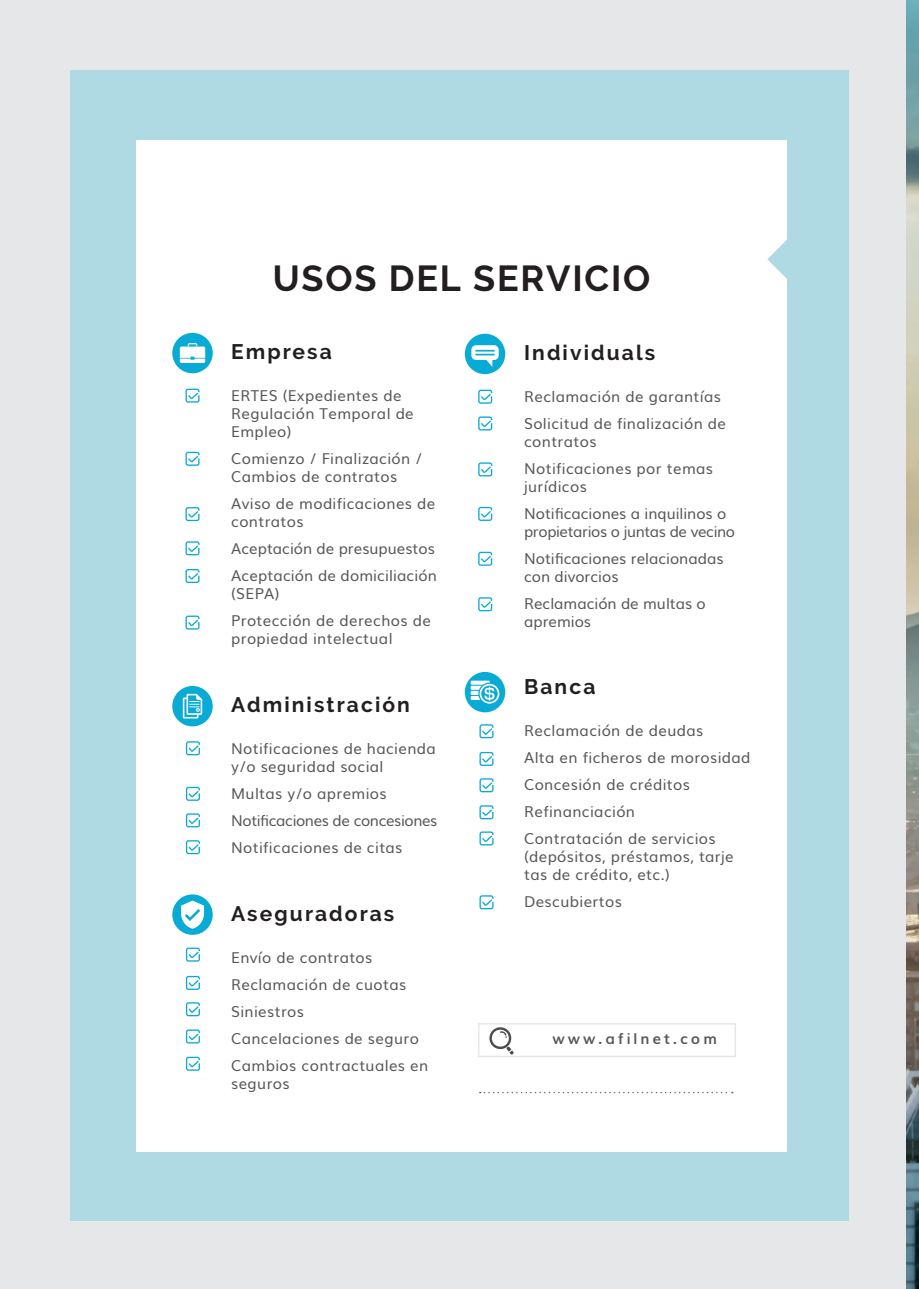
<style>
.page{position:relative;width:919px;height:1289px;background:#fff}
.page>*{position:absolute;margin:0;border:0;box-sizing:border-box;transform-origin:0 0}
.t1{font:700 36px "Raleway";letter-spacing:.05em;color:#231f20}
.t2{font:700 21px "Raleway";letter-spacing:.1em;color:#231f20}
.t3{font:15px/27px "Muli";letter-spacing:.025em;color:#57585a}
.t4{font:15px/27px "Muli";color:#57585a}
.t5{font:15px/27px "Muli";letter-spacing:-.015em;color:#57585a}
.t6{font:700 15px "Muli";letter-spacing:.2em;color:#57585a}
</style>
<div class="page">
<div style="left:0;top:0;width:906px;height:1288px;background:#e6e7e9"></div>
<div style="left:70px;top:70px;width:778px;height:1150px;background:#b0dae3"></div>
<div style="left:136px;top:140px;width:651px;height:1011px;background:#fff"></div>
<img style="left:906px;top:0;width:12px;height:1288px">
<svg style="left:767px;top:240px;width:20px;height:39px"></svg>
<div style="left:478px;top:1023px;width:258px;height:34px;border:2px solid #e6e7e9"></div>
<div style="left:172px;top:333px;width:41px;height:40px;background:#08aad6;border-radius:50%"></div>
<svg style="left:186px;top:947px;width:14px;height:14px"></svg>
<svg style="left:186px;top:975px;width:14px;height:14px"></svg>
<svg style="left:186px;top:1002px;width:14px;height:14px"></svg>
<svg style="left:186px;top:1029px;width:14px;height:14px"></svg>
<svg style="left:186px;top:1056px;width:14px;height:14px"></svg>
<svg style="left:186px;top:741px;width:14px;height:14px"></svg>
<svg style="left:186px;top:840px;width:14px;height:14px"></svg>
<svg style="left:186px;top:813px;width:14px;height:14px"></svg>
<svg style="left:186px;top:786px;width:14px;height:14px"></svg>
<svg style="left:185px;top:388px;width:14px;height:14px"></svg>
<svg style="left:185px;top:452px;width:14px;height:14px"></svg>
<svg style="left:185px;top:569px;width:14px;height:14px"></svg>
<svg style="left:185px;top:507px;width:14px;height:14px"></svg>
<svg style="left:185px;top:541px;width:14px;height:14px"></svg>
<svg style="left:185px;top:615px;width:14px;height:14px"></svg>
<svg style="left:480px;top:1091px;width:252px;height:2px"></svg>
<svg style="left:488px;top:1025px;width:25px;height:29px"></svg>
<svg style="left:180px;top:343px;width:25px;height:20px"></svg>
<div style="left:172px;top:686px;width:41px;height:40px;background:#08aad6;border-radius:50%"></div>
<svg style="left:183px;top:693px;width:19px;height:25px"></svg>
<div style="left:172px;top:894px;width:41px;height:40px;background:#08aad6;border-radius:50%"></div>
<svg style="left:181px;top:900px;width:23px;height:28px"></svg>
<div style="left:465px;top:334px;width:40px;height:40px;background:#08aad6;border-radius:50%"></div>
<div style="left:465px;top:672px;width:40px;height:40px;background:#08aad6;border-radius:50%"></div>
<svg style="left:478px;top:389px;width:14px;height:15px"></svg>
<svg style="left:478px;top:416px;width:14px;height:14px"></svg>
<svg style="left:478px;top:462px;width:14px;height:14px"></svg>
<svg style="left:478px;top:507px;width:14px;height:14px"></svg>
<svg style="left:478px;top:551px;width:14px;height:15px"></svg>
<svg style="left:478px;top:597px;width:14px;height:14px"></svg>
<svg style="left:470px;top:680px;width:29px;height:23px"></svg>
<svg style="left:471px;top:345px;width:27px;height:22px"></svg>
<svg style="left:479px;top:724px;width:14px;height:14px"></svg>
<svg style="left:479px;top:752px;width:14px;height:14px"></svg>
<svg style="left:479px;top:778px;width:14px;height:14px"></svg>
<svg style="left:479px;top:805px;width:14px;height:14px"></svg>
<svg style="left:479px;top:895px;width:14px;height:14px"></svg>
<svg style="left:479px;top:831px;width:14px;height:14px"></svg>
<h1 class="t1" style="left:273px;top:258px;width:379px">USOS DEL SERVICIO</h1>
<h2 class="t2" style="left:231px;top:340px;width:102px">Empresa</h2>
<p class="t3" style="left:231px;top:385px;width:184px;line-height:18px">ERTES (Expedientes de<br>Regulación Temporal de<br>Empleo)</p>
<p class="t3" style="left:231px;top:448px;width:192px;line-height:18px">Comienzo / Finalización /<br>Cambios de contratos</p>
<p class="t3" style="left:231px;top:493px;width:206px;line-height:18px">Aviso de modificaciones de contratos</p>
<p class="t3" style="left:231px;top:534px;width:207px">Aceptación de presupuestos<br>Aceptación de domiciliación</p>
<p class="t3" style="left:231px;top:579px;width:201px">(SEPA)<br>Protección de derechos de</p>
<p class="t3" style="left:231px;top:624px;width:163px">propiedad intelectual</p>
<h2 class="t2" style="left:231px;top:692px;width:180px">Administración</h2>
<p class="t3" style="left:231px;top:738px;width:206px;line-height:18px">Notificaciones de hacienda y/o seguridad social</p>
<p class="t3" style="left:231px;top:778px;width:208px">Multas y/o apremios<br>Notificaciones de concesiones<br>Notificaciones de citas</p>
<h2 class="t2" style="left:231px;top:901px;width:165px">Aseguradoras</h2>
<p class="t3" style="left:231px;top:942px;width:199px">Envío de contratos<br>Reclamación de cuotas<br>Siniestros<br>Cancelaciones de seguro<br>Cambios contractuales en</p>
<p class="t3" style="left:231px;top:1068px;width:60px">seguros</p>
<h2 class="t2" style="left:524px;top:340px;width:133px">Individuals</h2>
<p class="t3" style="left:524px;top:382px;width:203px">Reclamación de garantías<br>Solicitud de finalización de</p>
<p class="t3" style="left:524px;top:427px;width:190px">contratos<br>Notificaciones por temas</p>
<p class="t4" style="left:524px;top:472px;width:204px">jurídicos<br>Notificaciones a inquilinos o</p>
<p class="t5" style="left:524px;top:517px;width:212px">propietarios o juntas de vecino<br>Notificaciones relacionadas</p>
<p class="t4" style="left:524px;top:562px;width:183px">con divorcios<br>Reclamación de multas o</p>
<p class="t4" style="left:524px;top:607px;width:68px">apremios</p>
<h2 class="t2" style="left:524px;top:675px;width:73px">Banca</h2>
<p class="t3" style="left:524px;top:716px;width:228px">Reclamación de deudas<br>Alta en ficheros de morosidad<br>Concesión de créditos<br>Refinanciación<br>Contratación de servicios</p>
<p class="t3" style="left:524px;top:846px;width:211px;line-height:18px">(depósitos, préstamos, tarje tas de crédito, etc.)</p>
<p class="t3" style="left:524px;top:887px;width:99px">Descubiertos</p>
<p class="t6" style="left:552px;top:1026px;width:166px">www.afilnet.com</p>
</div>
